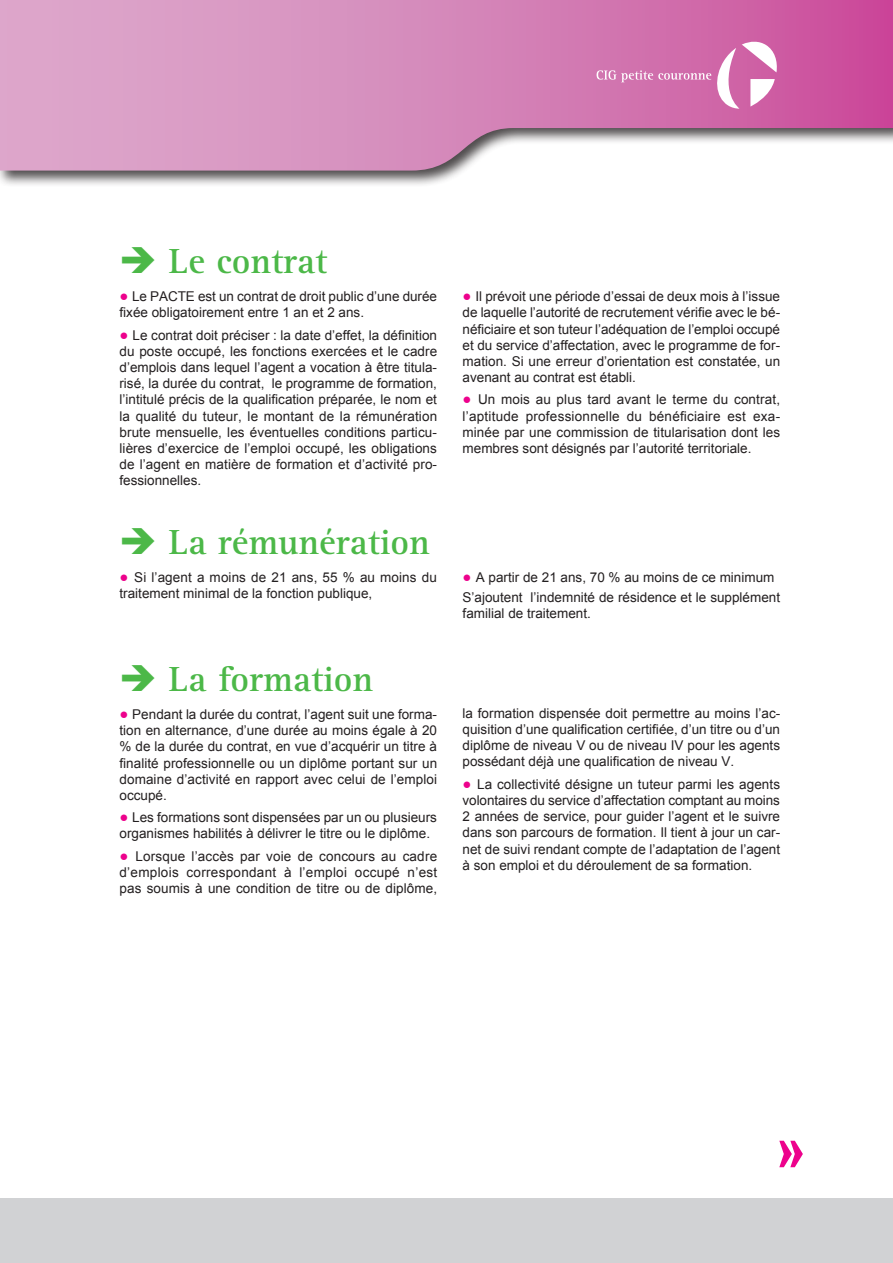
<style>
.page{position:relative;width:893px;height:1263px;background:#fff}
.page>*{position:absolute;margin:0;border:0;box-sizing:border-box;transform-origin:0 0}
.t1{font:700 72px "Rotis Serif";color:#ed028c}
.t2{font:700 36px "Rotis Serif";color:#4cb848}
.t3{font:13.5px/16.2px "Arial";color:#231f20;text-align:justify}
.s1{font-size:15px;color:#ed028c}
</style>
<div class="page">
<div style="left:0;top:1198px;width:893px;height:65px;background:#d1d2d4"></div>
<div style="left:0;top:0;width:893px;height:187px;background:#231f20;opacity:.8"></div>
<svg style="left:0;top:0;width:893px;height:171px;background:#d693be"></svg>
<svg style="left:597px;top:41px;width:181px;height:68px;background:#d67fb5"></svg>
<p class="t2" style="left:119px;top:240px;width:209px">➔ Le contrat</p>
<p class="t3" style="left:119px;top:288px;width:319px"><span class="s1">●</span> Le PACTE est un contrat de droit public d’une durée fixée obligatoirement entre 1 an et 2 ans.</p>
<p class="t3" style="left:119px;top:327px;width:319px"><span class="s1">●</span> Le contrat doit préciser : la date d’effet, la définition du poste occupé, les fonctions exercées et le cadre d’emplois dans lequel l’agent a vocation à être titula&shy;risé, la durée du contrat, le programme de formation, l’intitulé précis de la qualification préparée, le nom et la qualité du tuteur, le montant de la rémunération brute mensuelle, les éventuelles conditions particu&shy;lières d’exercice de l’emploi occupé, les obligations de l’agent en matière de formation et d’activité pro&shy;fessionnelles.</p>
<p class="t3" style="left:463px;top:288px;width:319px"><span class="s1">●</span> Il prévoit une période d’essai de deux mois à l’issue de laquelle l’autorité de recrutement vérifie avec le bé&shy;néficiaire et son tuteur l’adéquation de l’emploi occupé et du service d’affectation, avec le programme de for&shy;mation. Si une erreur d’orientation est constatée, un avenant au contrat est établi.</p>
<p class="t3" style="left:463px;top:392px;width:319px"><span class="s1">●</span> Un mois au plus tard avant le terme du contrat, l’aptitude professionnelle du bénéficiaire est exa&shy;minée par une commission de titularisation dont les membres sont désignés par l’autorité territoriale.</p>
<p class="t2" style="left:119px;top:520px;width:312px">➔ La rémunération</p>
<p class="t3" style="left:119px;top:569px;width:319px"><span class="s1">●</span> Si l’agent a moins de 21 ans, 55 % au moins du traitement minimal de la fonction publique,</p>
<p class="t3" style="left:463px;top:569px;width:313px"><span class="s1">●</span> A partir de 21 ans, 70 % au moins de ce minimum</p>
<p class="t3" style="left:463px;top:590px;width:319px">S’ajoutent l’indemnité de résidence et le supplément familial de traitement.</p>
<p class="t2" style="left:119px;top:658px;width:256px">➔ La formation</p>
<p class="t3" style="left:119px;top:706px;width:319px"><span class="s1">●</span> Pendant la durée du contrat, l’agent suit une forma&shy;tion en alternance, d’une durée au moins égale à 20 % de la durée du contrat, en vue d’acquérir un titre à finalité professionnelle ou un diplôme portant sur un domaine d’activité en rapport avec celui de l’emploi occupé.</p>
<p class="t3" style="left:119px;top:809px;width:319px"><span class="s1">●</span> Les formations sont dispensées par un ou plusieurs organismes habilités à délivrer le titre ou le diplôme.</p>
<p class="t3" style="left:119px;top:848px;width:319px"><span class="s1">●</span> Lorsque l’accès par voie de concours au cadre d’emplois correspondant à l’emploi occupé n’est pas soumis à une condition de titre ou de diplôme,</p>
<p class="t3" style="left:463px;top:705px;width:319px">la formation dispensée doit permettre au moins l’ac&shy;quisition d’une qualification certifiée, d’un titre ou d’un diplôme de niveau V ou de niveau IV pour les agents possédant déjà une qualification de niveau V.</p>
<p class="t3" style="left:463px;top:776px;width:319px"><span class="s1">●</span> La collectivité désigne un tuteur parmi les agents volontaires du service d’affectation comptant au moins 2 années de service, pour guider l’agent et le suivre dans son parcours de formation. Il tient à jour un car&shy;net de suivi rendant compte de l’adaptation de l’agent à son emploi et du déroulement de sa formation.</p>
<p class="t1" style="left:775px;top:1105px;width:32px">»</p>
</div>
